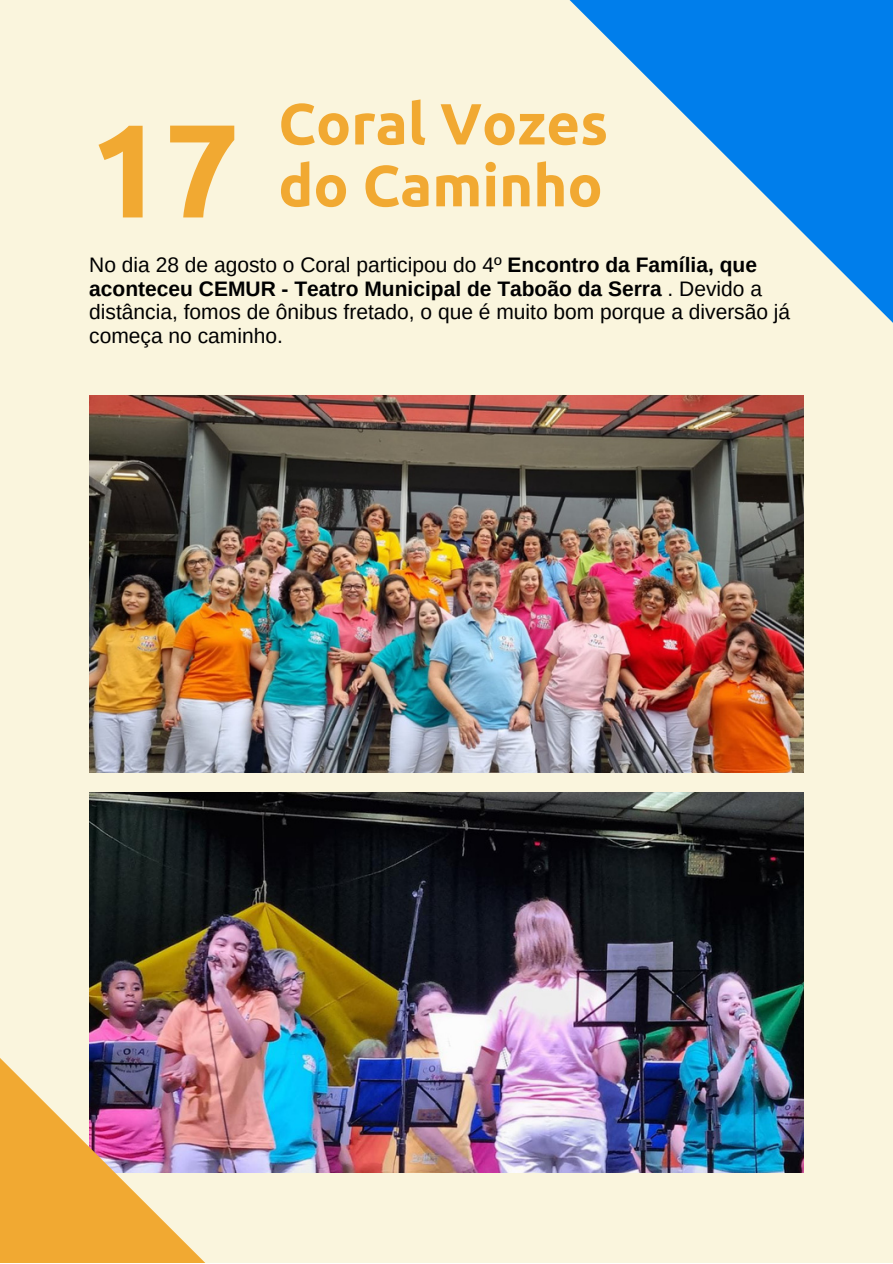
<style>
.page{position:relative;width:893px;height:1264px;background:#fff}
.page>*{position:absolute;margin:0;border:0;box-sizing:border-box;transform-origin:0 0}
.t1{font:700 132.3px "Ubuntu";color:#f1a932}
.t2{font:700 58.05px/61.8px "Ubuntu";color:#f1a932}
.t3{font:21px/23.5px "Arimo";color:#000}
.s1{font-weight:700}
</style>
<div class="page">
<div style="left:0;top:0;width:892px;height:1262px;background:#faf5dd"></div>
<svg style="left:569px;top:0;width:323px;height:322px"></svg>
<img style="left:466px;top:792px;width:337px;height:380px">
<img style="left:0;top:792px;width:466px;height:470px">
<img style="left:89px;top:395px;width:714px;height:377px">
<h1 class="t1" style="left:89px;top:94px;width:152px">17</h1>
<h2 class="t2" style="left:278px;top:92px;width:331px">Coral Vozes do Caminho</h2>
<p class="t3" style="left:89px;top:253px;width:702px">No dia 28 de agosto o Coral participou do 4º <span class="s1">Encontro da Família, que aconteceu CEMUR - Teatro Municipal de Taboão da Serra</span> . Devido a distância, fomos de ônibus fretado, o que é muito bom porque a diversão já começa no caminho.</p>
</div>
